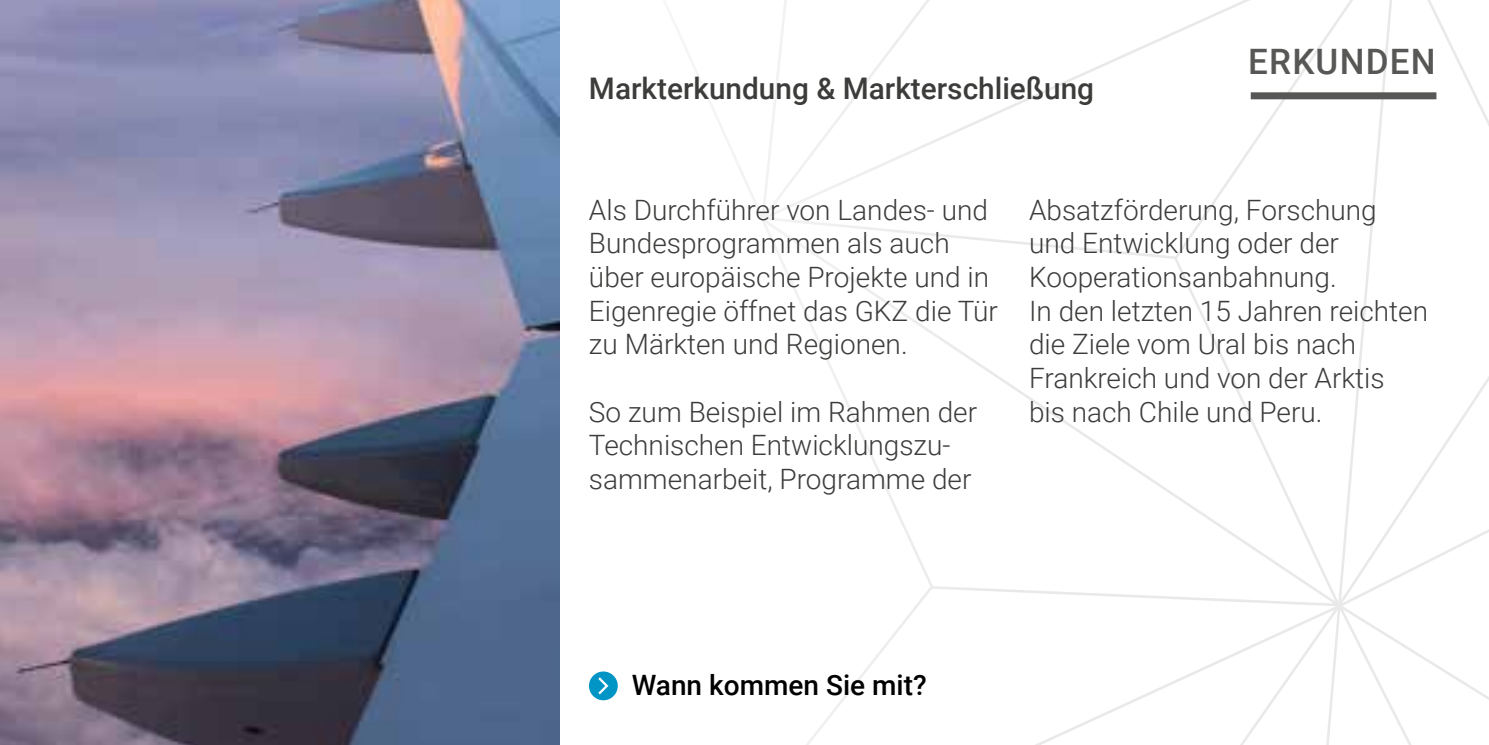
<style>
.page{position:relative;width:1489px;height:745px;background:#fff}
.page>*{position:absolute;margin:0;border:0;box-sizing:border-box;transform-origin:0 0}
.t1{font:500 35px "Roboto";letter-spacing:.035em;color:#575756}
.t2{font:500 29.75px "Roboto";color:#3c3c3b}
.t3{font:300 28px/33.6px "Roboto";color:#3c3c3b}
.t4{font:500 28px "Roboto";color:#000}
</style>
<div class="page">
<svg style="left:1399px;top:0;width:89px;height:124px"></svg>
<svg style="left:1178px;top:0;width:221px;height:261px"></svg>
<svg style="left:1014px;top:216px;width:327px;height:278px"></svg>
<svg style="left:1171px;top:254px;width:170px;height:255px"></svg>
<svg style="left:1336px;top:272px;width:152px;height:237px"></svg>
<svg style="left:1014px;top:509px;width:474px;height:235px"></svg>
<div style="left:1250px;top:92px;width:186px;height:7px;background:#575756"></div>
<img style="left:0;top:0;width:559px;height:744px">
<div style="left:589px;top:671px;width:28px;height:28px;background:#0095c4;border-radius:50%"></div>
<svg style="left:598px;top:677px;width:11px;height:18px"></svg>
<p class="t2" style="left:589px;top:67px;width:506px">Markterkundung &amp; Markterschließung</p>
<p class="t1" style="left:1248px;top:37px;width:189px">ERKUNDEN</p>
<p class="t3" style="left:589px;top:192px;width:410px">Als Durchführer von Landes- und<br>Bundesprogrammen als auch über europäische Projekte und in<br>Eigenregie öffnet das GKZ die Tür zu Märkten und Regionen.</p>
<p class="t3" style="left:589px;top:393px;width:390px">So zum Beispiel im Rahmen der<br>Technischen Entwicklungszu&shy;sammenarbeit, Programme der</p>
<p class="t3" style="left:1029px;top:192px;width:400px">Absatzförderung, Forschung und Entwicklung oder der<br>Kooperationsanbahnung.<br>In den letzten 15 Jahren reichten die Ziele vom Ural bis nach<br>Frankreich und von der Arktis<br>bis nach Chile und Peru.</p>
<p class="t4" style="left:631px;top:665px;width:296px">Wann kommen Sie mit?</p>
</div>
